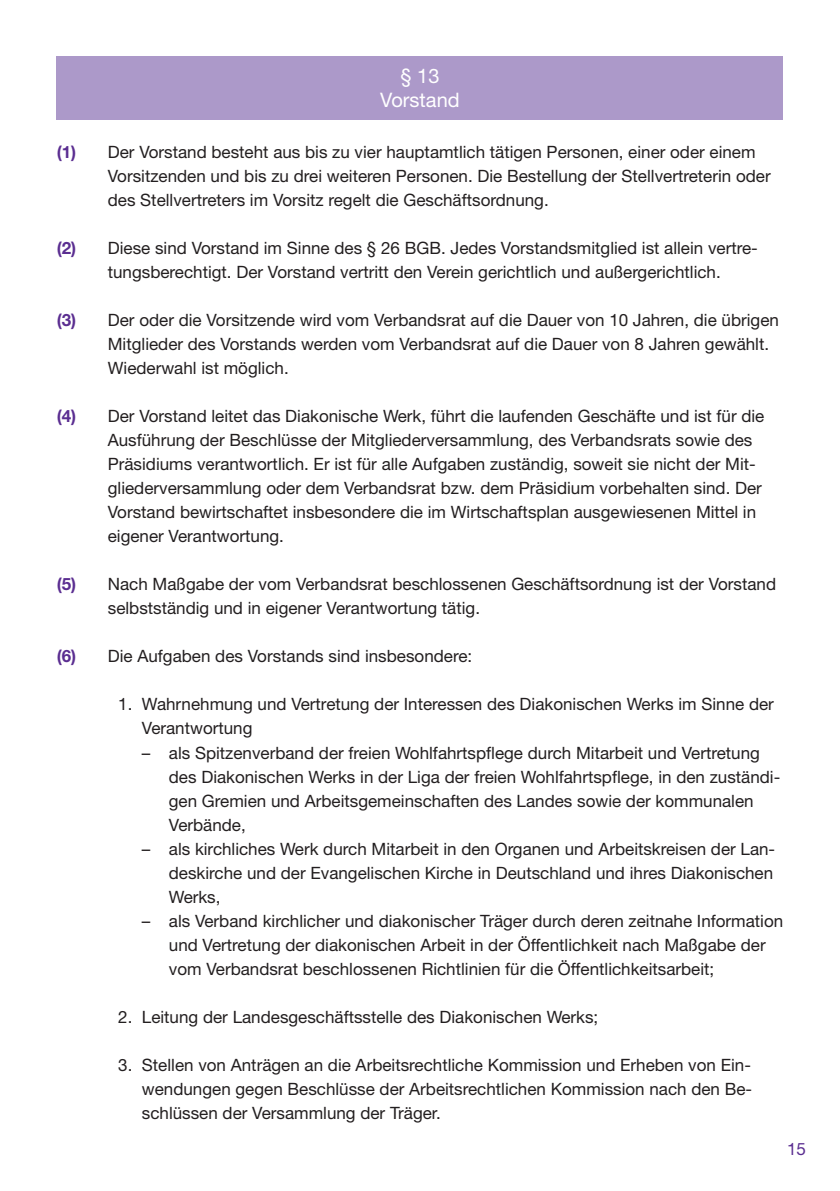
<style>
.page{position:relative;width:840px;height:1191px;background:#fff}
.page>*{position:absolute;margin:0;border:0;box-sizing:border-box;transform-origin:0 0}
.t1{font:20px/24px "Helvetica Neue LT Std";color:#fff;text-align:center}
.t2{font:17px/24px "Helvetica Neue LT Std";color:#231f20}
.t3{font:17px "Helvetica Neue LT Std";color:#5b2e91}
.s1{font-weight:700;color:#5b2e91}
</style>
<div class="page">
<div style="left:57px;top:57px;width:725px;height:63px;background:#ac99c9"></div>
<p class="t1" style="left:380px;top:64px;width:81px">§ 13<br>Vorstand</p>
<p class="t2" style="left:108px;top:140px;width:664px;text-indent:-51px"><span class="s1">(1)</span> Der Vorstand besteht aus bis zu vier hauptamtlich tätigen Personen, einer oder einem<br>Vorsitzenden und bis zu drei weiteren Personen. Die Bestellung der Stellvertreterin oder des Stellvertreters im Vorsitz regelt die Geschäftsordnung.</p>
<p class="t2" style="left:108px;top:236px;width:651px;text-indent:-51px"><span class="s1">(2)</span> Diese sind Vorstand im Sinne des § 26 BGB. Jedes Vorstandsmitglied ist allein vertre&shy;tungsberechtigt. Der Vorstand vertritt den Verein gerichtlich und außergerichtlich.</p>
<p class="t2" style="left:108px;top:308px;width:672px;text-indent:-51px"><span class="s1">(3)</span> Der oder die Vorsitzende wird vom Verbandsrat auf die Dauer von 10 Jahren, die übrigen<br>Mitglieder des Vorstands werden vom Verbandsrat auf die Dauer von 8 Jahren gewählt.<br>Wiederwahl ist möglich.</p>
<p class="t2" style="left:108px;top:404px;width:657px;text-indent:-51px"><span class="s1">(4)</span> Der Vorstand leitet das Diakonische Werk, führt die laufenden Geschäfte und ist für die Ausführung der Beschlüsse der Mitgliederversammlung, des Verbandsrats sowie des Präsidiums verantwortlich. Er ist für alle Aufgaben zuständig, soweit sie nicht der Mit&shy;gliederversammlung oder dem Verbandsrat bzw. dem Präsidium vorbehalten sind. Der Vorstand bewirtschaftet insbesondere die im Wirtschaftsplan ausgewiesenen Mittel in eigener Verantwortung.</p>
<p class="t2" style="left:108px;top:572px;width:669px;text-indent:-51px"><span class="s1">(5)</span> Nach Maßgabe der vom Verbandsrat beschlossenen Geschäftsordnung ist der Vorstand selbstständig und in eigener Verantwortung tätig.</p>
<p class="t2" style="left:57px;top:644px;width:417px"><span class="s1">(6)</span> Die Aufgaben des Vorstands sind insbesondere:</p>
<p class="t2" style="left:142px;top:692px;width:633px;text-indent:-24px">1. Wahrnehmung und Vertretung der Interessen des Diakonischen Werks im Sinne der<br>Verantwortung</p>
<p class="t2" style="left:169px;top:740px;width:612px;text-indent:-27px">– als Spitzenverband der freien Wohlfahrtspflege durch Mitarbeit und Vertretung des Diakonischen Werks in der Liga der freien Wohlfahrtspflege, in den zuständi&shy;gen Gremien und Arbeitsgemeinschaften des Landes sowie der kommunalen Verbände,</p>
<p class="t2" style="left:169px;top:836px;width:607px;text-align:justify;text-indent:-27px">– als kirchliches Werk durch Mitarbeit in den Organen und Arbeitskreisen der Lan&shy;deskirche und der Evangelischen Kirche in Deutschland und ihres Diakonischen Werks,</p>
<p class="t2" style="left:169px;top:908px;width:615px;text-indent:-27px">– als Verband kirchlicher und diakonischer Träger durch deren zeitnahe Information und Vertretung der diakonischen Arbeit in der Öffentlichkeit nach Maßgabe der vom Verbandsrat beschlossenen Richtlinien für die Öffentlichkeitsarbeit;</p>
<p class="t2" style="left:118px;top:1004px;width:481px">2. Leitung der Landesgeschäftsstelle des Diakonischen Werks;</p>
<p class="t2" style="left:142px;top:1052px;width:611px;text-align:justify;text-indent:-24px">3. Stellen von Anträgen an die Arbeitsrechtliche Kommission und Erheben von Ein&shy;wendungen gegen Beschlüsse der Arbeitsrechtlichen Kommission nach den Be&shy;schlüssen der Versammlung der Träger.</p>
<p class="t3" style="left:786px;top:1138px;width:20px">15</p>
</div>
